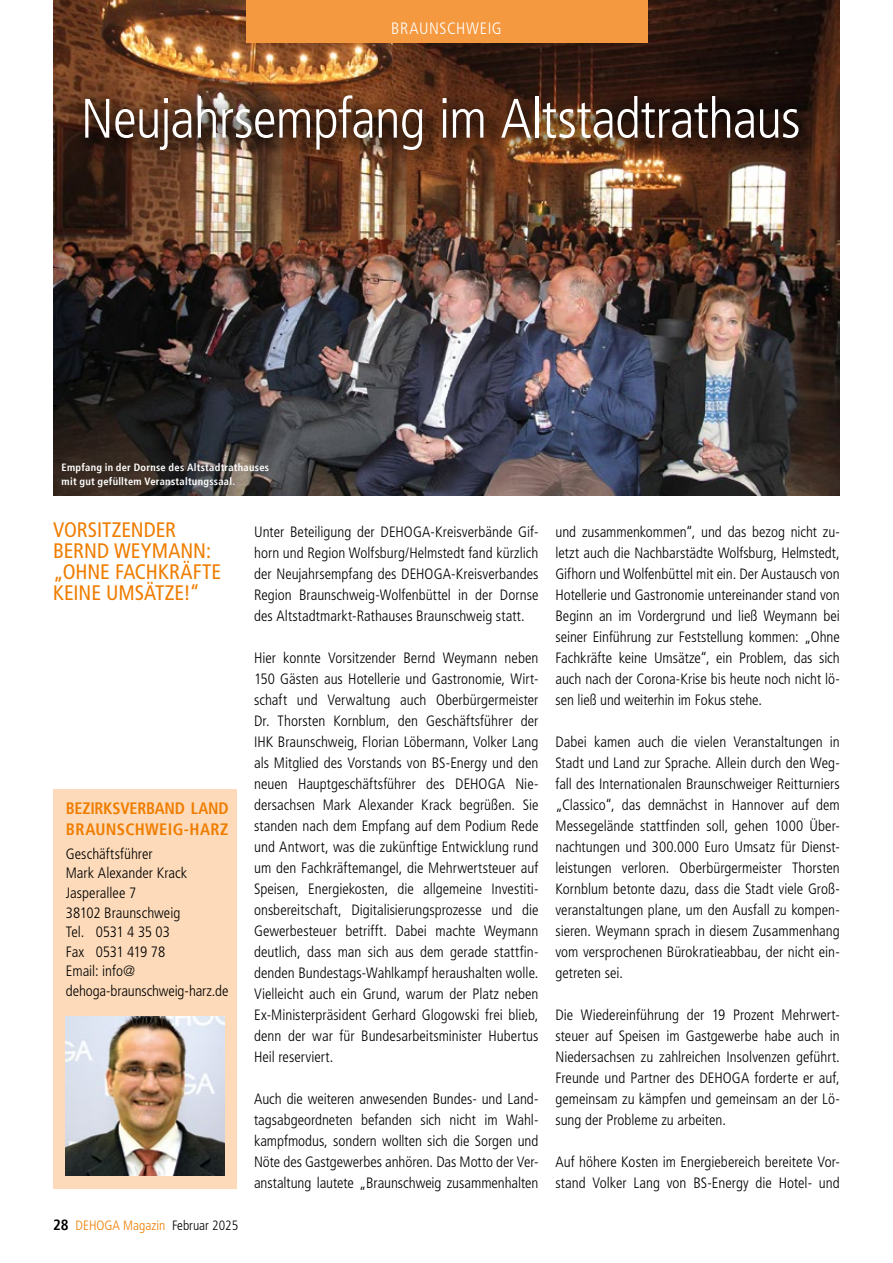
<style>
.page{position:relative;width:893px;height:1263px;background:#fff}
.page>*{position:absolute;margin:0;border:0;box-sizing:border-box;transform-origin:0 0}
.t1{font:300 condensed 55.5px "Frutiger";letter-spacing:-.015em;color:#fff}
.t2{font:condensed 21px/21px "Frutiger LT";color:#ef7d00}
.t3{font:700 condensed 16.5px/21px "Frutiger";color:#ef7d00}
.t4{font:300 condensed 16.5px "Frutiger";letter-spacing:.035em;color:#fff}
.t5{font:300 condensed 15px/21px "Frutiger";color:#000}
.t6{font:300 condensed 13.5px "Frutiger";color:#ef7d00}
.t7{font:700 condensed 10.5px/13.5px "Frutiger";letter-spacing:.025em;color:#fff}
.s1{font-weight:700;font-size:15px;color:#000}
.s2{color:#000}
</style>
<div class="page">
<img style="left:53px;top:0;width:787px;height:495px">
<div style="left:246px;top:0;width:401px;height:43px;background:#f4993f"></div>
<div style="left:53px;top:789px;width:184px;height:399px;background:#fddbba"></div>
<img style="left:66px;top:1017px;width:158px;height:158px">
<div style="left:88px;top:98px;width:729px;height:71px;background:#000;opacity:.75"></div>
<svg style="left:69px;top:81px;width:744px;height:84px;background:#53301c"></svg>
<p class="t4" style="left:391px;top:19px;width:112px">BRAUNSCHWEIG</p>
<h1 class="t1" style="left:81px;top:87px;width:721px">Neujahrsempfang im Altstadtrathaus</h1>
<p class="t7" style="left:62px;top:461px;width:209px">Empfang in der Dornse des Altstadtrathauses mit gut gefülltem Veranstaltungssaal.</p>
<h2 class="t2" style="left:53px;top:519px;width:170px">VORSITZENDER<br>BERND WEYMANN: „OHNE FACHKRÄFTE<br>KEINE UMSÄTZE!“</h2>
<p class="t3" style="left:66px;top:798px;width:164px">BEZIRKSVERBAND LAND<br>BRAUNSCHWEIG-HARZ</p>
<p class="t5" style="left:66px;top:844px;width:164px;line-height:19.5px">Geschäftsführer<br>Mark Alexander Krack<br>Jasperallee 7<br>38102 Braunschweig<br>Tel. 0531 4 35 03<br>Fax 0531 419 78<br>Email: info@ dehoga-braunschweig-harz.de</p>
<p class="t6" style="left:53px;top:1218px;width:187px"><span class="s1">28</span> DEHOGA Magazin <span class="s2">Februar 2025</span></p>
<p class="t5" style="left:254px;top:522px;width:286px;text-align:justify">Unter Beteiligung der DEHOGA-Kreisverbände Gif&shy;horn und Region Wolfsburg/Helmstedt fand kürzlich der Neujahrsempfang des DEHOGA-Kreisverbandes Region Braunschweig-Wolfenbüttel in der Dornse des Altstadtmarkt-Rathauses Braunschweig statt.</p>
<p class="t5" style="left:254px;top:648px;width:286px">Hier konnte Vorsitzender Bernd Weymann neben 150 Gästen aus Hotellerie und Gastronomie, Wirt&shy;schaft und Verwaltung auch Oberbürgermeister Dr. Thorsten Kornblum, den Geschäftsführer der IHK Braunschweig, Florian Löbermann, Volker Lang als Mitglied des Vorstands von BS-Energy und den neuen Hauptgeschäftsführer des DEHOGA Nie&shy;dersachsen Mark Alexander Krack begrüßen. Sie standen nach dem Empfang auf dem Podium Rede und Antwort, was die zukünftige Entwicklung rund um den Fachkräftemangel, die Mehrwertsteuer auf Speisen, Energiekosten, die allgemeine Investiti&shy;onsbereitschaft, Digitalisierungsprozesse und die Gewerbesteuer betrifft. Dabei machte Weymann deutlich, dass man sich aus dem gerade stattfin&shy;denden Bundestags-Wahlkampf heraushalten wolle.<br>Vielleicht auch ein Grund, warum der Platz neben Ex-Ministerpräsident Gerhard Glogowski frei blieb, denn der war für Bundesarbeitsminister Hubertus Heil reserviert.</p>
<p class="t5" style="left:254px;top:1089px;width:286px;text-align:justify">Auch die weiteren anwesenden Bundes- und Land&shy;tagsabgeordneten befanden sich nicht im Wahl&shy;kampfmodus, sondern wollten sich die Sorgen und Nöte des Gastgewerbes anhören. Das Motto der Ver&shy;anstaltung lautete „Braunschweig zusammenhalten</p>
<p class="t5" style="left:555px;top:522px;width:286px;text-align:justify">und zusammenkommen“, und das bezog nicht zu&shy;letzt auch die Nachbarstädte Wolfsburg, Helmstedt, Gifhorn und Wolfenbüttel mit ein. Der Austausch von Hotellerie und Gastronomie untereinander stand von Beginn an im Vordergrund und ließ Weymann bei seiner Einführung zur Feststellung kommen: „Ohne Fachkräfte keine Umsätze“, ein Problem, das sich auch nach der Corona-Krise bis heute noch nicht lö&shy;sen ließ und weiterhin im Fokus stehe.</p>
<p class="t5" style="left:555px;top:732px;width:286px;text-align:justify">Dabei kamen auch die vielen Veranstaltungen in Stadt und Land zur Sprache. Allein durch den Weg&shy;fall des Internationalen Braunschweiger Reitturniers „Classico“, das demnächst in Hannover auf dem Messegelände stattfinden soll, gehen 1000 Über&shy;nachtungen und 300.000 Euro Umsatz für Dienst&shy;leistungen verloren. Oberbürgermeister Thorsten Kornblum betonte dazu, dass die Stadt viele Groß&shy;veranstaltungen plane, um den Ausfall zu kompen&shy;sieren. Weymann sprach in diesem Zusammenhang vom versprochenen Bürokratieabbau, der nicht ein&shy;getreten sei.</p>
<p class="t5" style="left:555px;top:1005px;width:286px">Die Wiedereinführung der 19 Prozent Mehrwert&shy;steuer auf Speisen im Gastgewerbe habe auch in Niedersachsen zu zahlreichen Insolvenzen geführt.<br>Freunde und Partner des DEHOGA forderte er auf, gemeinsam zu kämpfen und gemeinsam an der Lö&shy;sung der Probleme zu arbeiten.</p>
<p class="t5" style="left:555px;top:1152px;width:286px">Auf höhere Kosten im Energiebereich bereitete Vor&shy;stand Volker Lang von BS-Energy die Hotel- und</p>
</div>
